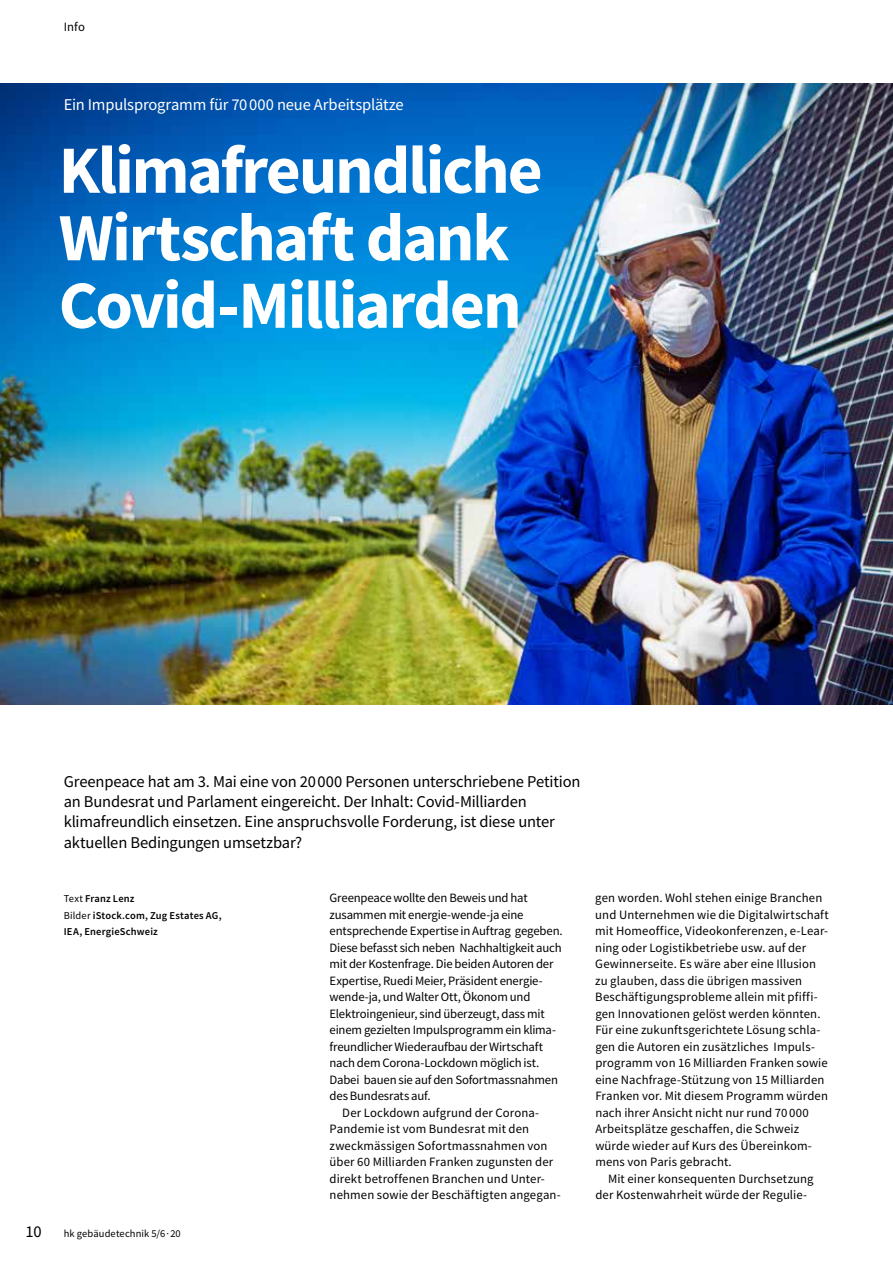
<style>
.page{position:relative;width:893px;height:1263px;background:#fff}
.page>*{position:absolute;margin:0;border:0;box-sizing:border-box;transform-origin:0 0}
.t1{font:700 67.5px/67.5px "Source Sans Pro";letter-spacing:-.03em;color:#fff}
.t2{font:16.5px/20.2px "Source Sans Pro";letter-spacing:-.015em;color:#000}
.t3{font:16.5px "Source Sans Pro";letter-spacing:-.01em;color:#fff}
.t4{font:12.75px/16.5px "Source Sans Pro";letter-spacing:.005em;color:#000}
.t5{font:12.75px "Source Sans Pro";letter-spacing:-.015em;color:#000}
.t6{font:12.75px "Source Sans Pro";letter-spacing:-.02em;color:#000}
.t7{font:600 10.5px/16.5px "Source Sans Pro";letter-spacing:.015em;color:#000}
.t8{font:10.5px "Source Sans Pro";letter-spacing:.01em;color:#000}
.s1{font-weight:400}
</style>
<div class="page">
<img style="left:0;top:83px;width:893px;height:621px">
<p class="t4" style="left:64px;top:18px;width:23px">Info</p>
<p class="t3" style="left:64px;top:94px;width:341px">Ein Impulsprogramm für 70000 neue Arbeitsplätze</p>
<h1 class="t1" style="left:59px;top:136px;width:486px">Klimafreundliche<br>Wirtschaft dank<br>Covid-Milliarden</h1>
<p class="t2" style="left:64px;top:771px;width:518px">Greenpeace hat am 3. Mai eine von 20000 Personen unterschriebene Petition an Bundesrat und Parlament eingereicht. Der Inhalt: Covid-Milliarden klimafreundlich einsetzen. Eine anspruchsvolle Forderung, ist diese unter aktuellen Bedingungen umsetzbar?</p>
<p class="t5" style="left:330px;top:890px;width:200px">Greenpeace wollte den Beweis und hat</p>
<p class="t5" style="left:330px;top:906px;width:195px">zusammen mit energie-wende-ja eine</p>
<p class="t4" style="left:330px;top:923px;width:235px">entsprechende Expertise in Auftrag gegeben.</p>
<p class="t5" style="left:330px;top:939px;width:234px">Diese befasst sich neben Nachhaltigkeit auch</p>
<p class="t5" style="left:330px;top:956px;width:225px">mit der Kostenfrage. Die beiden Autoren der</p>
<p class="t5" style="left:330px;top:972px;width:215px">Expertise, Ruedi Meier, Präsident energie-</p>
<p class="t5" style="left:330px;top:989px;width:202px">wende-ja, und Walter Ott, Ökonom und</p>
<p class="t6" style="left:330px;top:1005px;width:217px">Elektroingenieur, sind überzeugt, dass mit</p>
<p class="t6" style="left:330px;top:1022px;width:228px">einem gezielten Impulsprogramm ein klima-</p>
<p class="t5" style="left:330px;top:1038px;width:215px">freundlicher Wiederaufbau der Wirtschaft</p>
<p class="t5" style="left:330px;top:1055px;width:211px">nach dem Corona-Lockdown möglich ist.</p>
<p class="t5" style="left:330px;top:1071px;width:230px">Dabei bauen sie auf den Sofortmassnahmen</p>
<p class="t5" style="left:330px;top:1088px;width:103px">des Bundesrats auf.</p>
<p class="t4" style="left:342px;top:1104px;width:198px">Der Lockdown aufgrund der Corona-</p>
<p class="t4" style="left:330px;top:1121px;width:201px">Pandemie ist vom Bundesrat mit den</p>
<p class="t4" style="left:330px;top:1137px;width:219px">zweckmässigen Sofortmassnahmen von</p>
<p class="t4" style="left:330px;top:1154px;width:225px">ü ber 60 Milliarden Franken zugunsten der</p>
<p class="t4" style="left:330px;top:1170px;width:217px">direkt betroffenen Branchen und Unter-</p>
<p class="t4" style="left:330px;top:1187px;width:233px">nehmen sowie der Beschäftigten angegan-</p>
<p class="t7" style="left:64px;top:890px;width:159px"><span class="s1">Text</span> Franz Lenz<br><span class="s1">Bilder</span> iStock.com, Zug Estates AG,<br>IEA, EnergieSchweiz</p>
<p class="t4" style="left:595px;top:890px;width:235px">gen worden. Wohl stehen einige Branchen und Unternehmen wie die Digitalwirtschaft mit Homeoffice, Videokonferenzen, e-Lear&shy;ning oder Logistikbetriebe usw. auf der Gewinnerseite. Es wä re aber eine Illusion zu glauben, dass die übrigen massiven Beschäftigungsprobleme allein mit pfiffi&shy;gen Innovationen gelöst werden könnten.<br>Für eine zukunftsgerichtete Lösung schla&shy;gen die Autoren ein zusätzliches Impuls&shy;programm von 16 Milliarden Franken sowie eine Nachfrage-Stützung von 15 Milliarden Franken vor. Mit diesem Programm würden nach ihrer Ansicht nicht nur rund 70 000<br>Arbeitsplätze geschaffen, die Schweiz würde wieder auf Kurs des Übereinkom&shy;mens von Paris gebracht.</p>
<p class="t4" style="left:595px;top:1170px;width:220px;text-indent:13px">Mit einer konsequenten Durchsetzung der Kostenwahrheit würde der Regulie-</p>
<p class="t2" style="left:26px;top:1222px;width:18px">10</p>
<p class="t8" style="left:64px;top:1227px;width:119px">hk gebäudetechnik 5/6·20</p>
</div>
